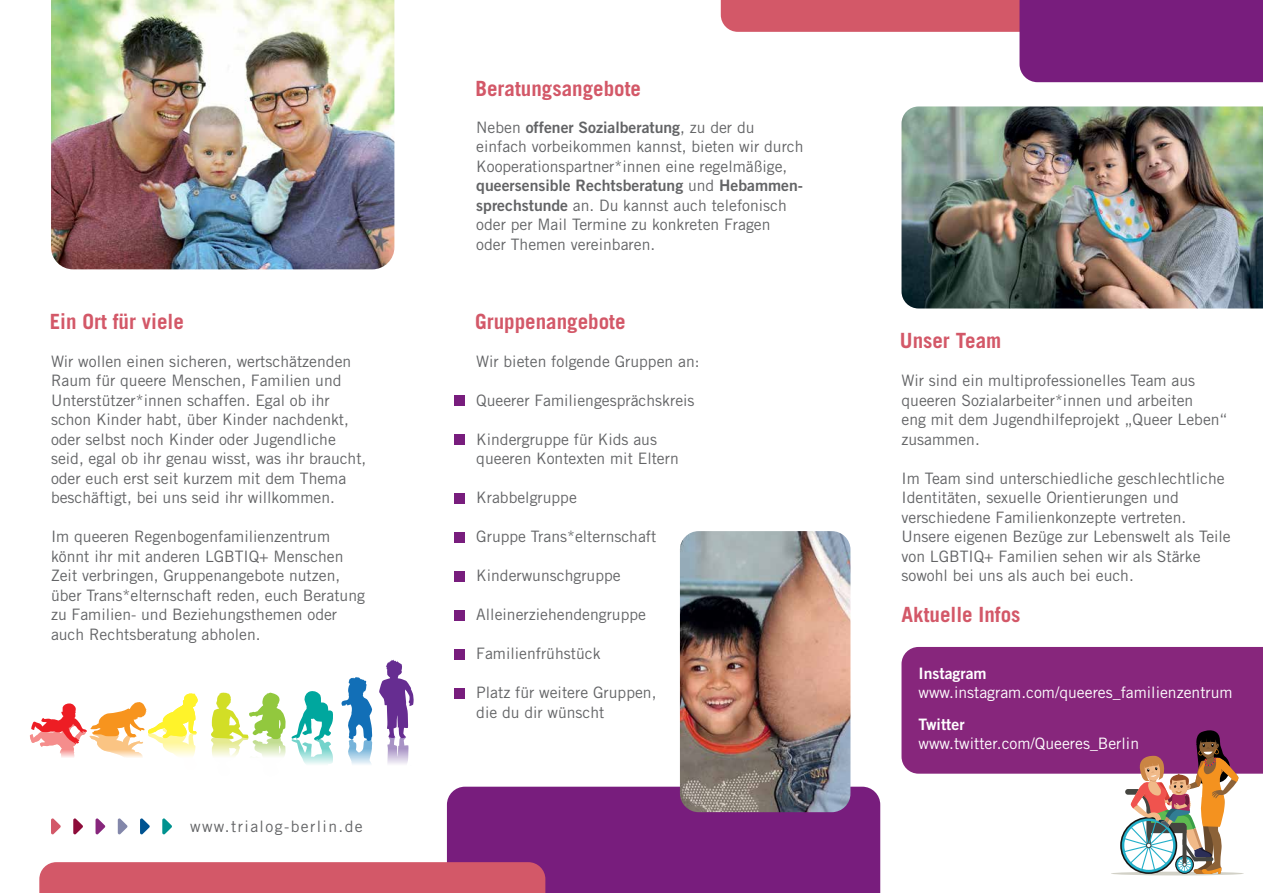
<style>
.page{position:relative;width:1263px;height:893px;background:#fff}
.page>*{position:absolute;margin:0;border:0;box-sizing:border-box;transform-origin:0 0}
.t1{font:700 21px "Trade Gothic";color:#d35868}
.t2{font:15.75px/19.5px "Trade Gothic";color:#636466}
.t3{font:15.75px "Trade Gothic Bold Two";color:#636466}
.t4{font:15.75px "Trade Gothic";color:#fff}
.t5{font:15.75px "Trade Gothic";letter-spacing:.09em;color:#636466}
.t6{font:15.75px "Trade Gothic Bold Two";color:#fff}
.s1{font-family:"Trade Gothic"}
.s2{font-family:"Trade Gothic Bold Two"}
</style>
<div class="page">
<div style="left:447px;top:787px;width:433px;height:106px;background:#781d7d"></div>
<svg style="left:721px;top:0;width:542px;height:82px"></svg>
<div style="left:39px;top:862px;width:506px;height:31px;background:#d35868"></div>
<svg style="left:51px;top:818px;width:10px;height:16px"></svg>
<svg style="left:73px;top:818px;width:10px;height:16px"></svg>
<svg style="left:96px;top:818px;width:9px;height:16px"></svg>
<svg style="left:118px;top:818px;width:9px;height:16px"></svg>
<svg style="left:140px;top:818px;width:10px;height:16px"></svg>
<svg style="left:162px;top:818px;width:10px;height:16px"></svg>
<div style="left:455px;top:532px;width:10px;height:10px;background:#781d7d"></div>
<div style="left:455px;top:396px;width:10px;height:10px;background:#781d7d"></div>
<div style="left:455px;top:434px;width:10px;height:11px;background:#781d7d"></div>
<div style="left:455px;top:493px;width:10px;height:10px;background:#781d7d"></div>
<img style="left:51px;top:0;width:343px;height:269px">
<img style="left:901px;top:106px;width:362px;height:202px">
<svg style="left:341px;top:677px;width:32px;height:88px"></svg>
<svg style="left:211px;top:692px;width:75px;height:65px"></svg>
<svg style="left:292px;top:691px;width:41px;height:74px"></svg>
<svg style="left:379px;top:659px;width:35px;height:105px"></svg>
<svg style="left:29px;top:693px;width:169px;height:65px"></svg>
<div style="left:455px;top:610px;width:10px;height:10px;background:#781d7d"></div>
<div style="left:455px;top:571px;width:10px;height:10px;background:#781d7d"></div>
<div style="left:455px;top:688px;width:10px;height:10px;background:#781d7d"></div>
<div style="left:455px;top:649px;width:10px;height:10px;background:#781d7d"></div>
<img style="left:680px;top:531px;width:170px;height:281px">
<div style="left:901px;top:647px;width:362px;height:127px;background:#87267c"></div>
<hr style="left:1111px;top:872px;width:133px;height:3px;background:#d2d1c7;border-radius:50%">
<svg style="left:1120px;top:728px;width:120px;height:146px"></svg>
<h1 class="t1" style="left:50px;top:309px;width:136px">Ein Ort für viele</h1>
<p class="t2" style="left:51px;top:351px;width:317px">Wir wollen einen sicheren, wertschätzenden Raum für queere Menschen, Familien und Unterstützer*innen schaffen. Egal ob ihr schon Kinder habt, über Kinder nachdenkt, oder selbst noch Kinder oder Jugendliche seid, egal ob ihr genau wisst, was ihr braucht, oder euch erst seit kurzem mit dem Thema beschäftigt, bei uns seid ihr willkommen.</p>
<p class="t2" style="left:51px;top:527px;width:315px">Im queeren Regenbogenfamilienzentrum könnt ihr mit anderen LGBTIQ+ Menschen Zeit verbringen, Gruppenangebote nutzen, über Trans*elternschaft reden, euch Beratung zu Familien- und Beziehungsthemen oder auch Rechtsberatung abholen.</p>
<p class="t5" style="left:190px;top:817px;width:174px">www.trialog-berlin.de</p>
<h1 class="t1" style="left:475px;top:76px;width:167px">Beratungsangebote</h1>
<p class="t3" style="left:476px;top:117px;width:280px"><span class="s1">Neben</span> offener Sozialberatung<span class="s1">, zu der du</span></p>
<p class="t2" style="left:476px;top:137px;width:329px">einfach vorbeikommen kannst, bieten wir durch<br>Kooperationspartner*innen eine regelmäßige,</p>
<p class="t3" style="left:476px;top:176px;width:328px">queersensible Rechtsberatung <span class="s1">und</span> Hebammen-</p>
<p class="t2" style="left:476px;top:195px;width:312px"><span class="s2">sprechstunde</span> an. Du kannst auch telefonisch oder per Mail Termine zu konkreten Fragen oder Themen vereinbaren.</p>
<h1 class="t1" style="left:475px;top:309px;width:152px">Gruppenangebote</h1>
<p class="t2" style="left:476px;top:351px;width:225px">Wir bieten folgende Gruppen an:</p>
<p class="t2" style="left:476px;top:390px;width:220px">Queerer Familiengesprächskreis</p>
<p class="t2" style="left:476px;top:429px;width:204px">Kindergruppe für Kids aus queeren Kontexten mit Eltern</p>
<p class="t2" style="left:476px;top:488px;width:102px">Krabbelgruppe</p>
<p class="t2" style="left:476px;top:527px;width:182px">Gruppe Trans*elternschaft</p>
<p class="t2" style="left:476px;top:566px;width:146px">Kinderwunschgruppe</p>
<p class="t2" style="left:476px;top:605px;width:171px">Alleinerziehendengruppe</p>
<p class="t2" style="left:476px;top:644px;width:126px">Familienfrühstück</p>
<p class="t2" style="left:476px;top:683px;width:182px">Platz für weitere Gruppen, die du dir wünscht</p>
<h1 class="t1" style="left:900px;top:328px;width:103px">Unser Team</h1>
<p class="t2" style="left:901px;top:371px;width:327px">Wir sind ein multiprofessionelles Team aus queeren Sozialarbeiter*innen und arbeiten<br>eng mit dem Jugendhilfeprojekt „Queer Leben“ zusammen.</p>
<p class="t2" style="left:901px;top:468px;width:331px">Im Team sind unterschiedliche geschlechtliche Identitäten, sexuelle Orientierungen und verschiedene Familienkonzepte vertreten.<br>Unsere eigenen Bezüge zur Lebenswelt als Teile von LGBTIQ+ Familien sehen wir als Stärke sowohl bei uns als auch bei euch.</p>
<h1 class="t1" style="left:901px;top:601px;width:121px">Aktuelle Infos</h1>
<p class="t6" style="left:918px;top:663px;width:70px">Instagram</p>
<p class="t4" style="left:918px;top:683px;width:316px">www.instagram.com/queeres_familienzentrum</p>
<p class="t6" style="left:918px;top:714px;width:48px">Twitter</p>
<p class="t4" style="left:918px;top:734px;width:222px">www.twitter.com/Queeres_Berlin</p>
</div>
